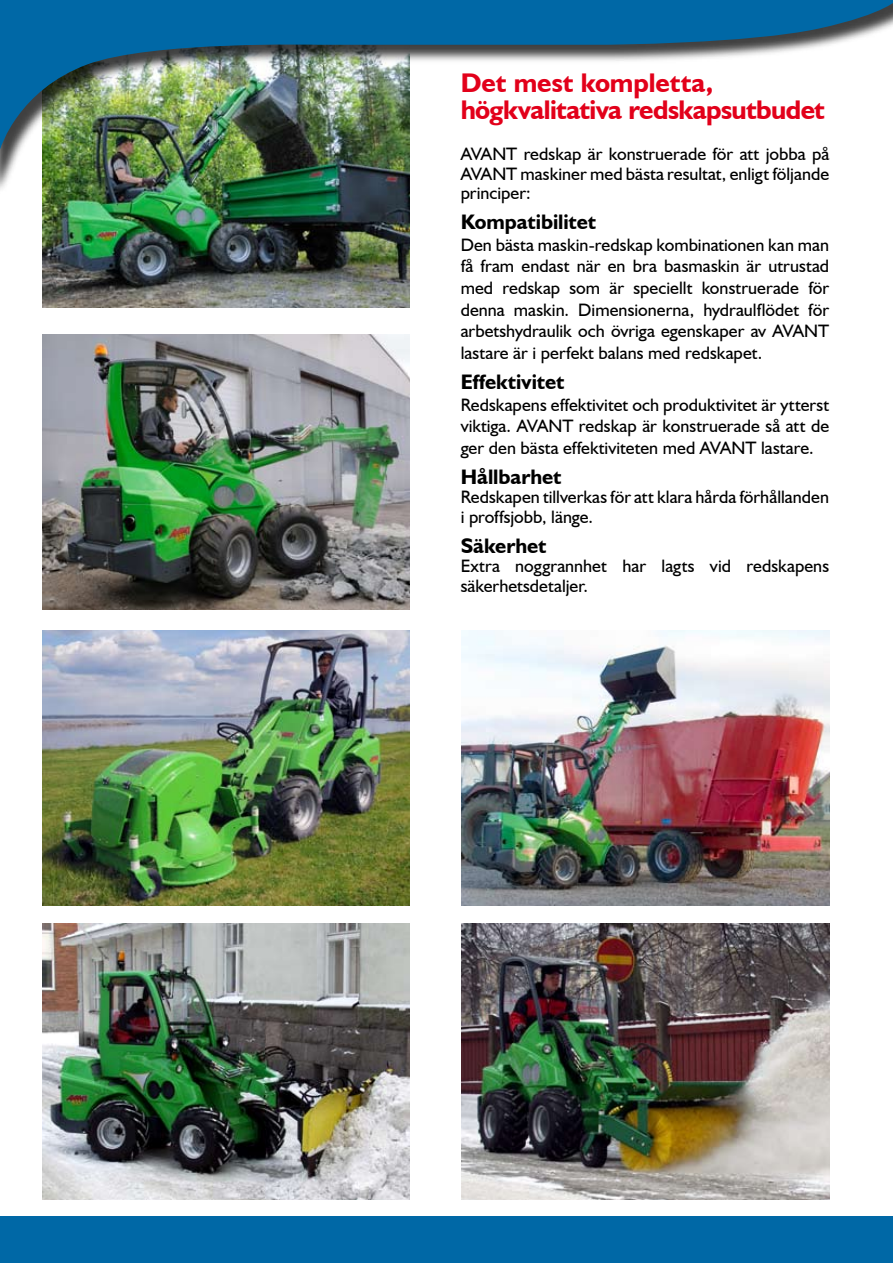
<style>
.page{position:relative;width:893px;height:1263px;background:#fff}
.page>*{position:absolute;margin:0;border:0;box-sizing:border-box;transform-origin:0 0}
.t1{font:700 27px/27px "Humanist 521 BT";letter-spacing:-.02em;color:#e2001a}
.t2{font:700 21px "Humanist 521 BT";letter-spacing:-.005em;color:#000}
.t3{font:18px/21.6px "Humanist 521 BT";letter-spacing:.005em;color:#000;text-align:justify}
</style>
<div class="page">
<img style="left:43px;top:195px;width:367px;height:112px">
<img style="left:43px;top:630px;width:367px;height:275px">
<img style="left:43px;top:334px;width:367px;height:275px">
<img style="left:43px;top:924px;width:367px;height:275px">
<img style="left:462px;top:630px;width:367px;height:276px">
<img style="left:462px;top:924px;width:367px;height:275px">
<div style="left:0;top:1216px;width:893px;height:47px;background:#0068a6"></div>
<div style="left:0;top:0;width:893px;height:195px;background:#000;opacity:.75"></div>
<img style="left:0;top:0;width:893px;height:178px">
<h1 class="t1" style="left:461px;top:69px;width:366px">Det mest kompletta, högkvalitativa redskapsutbudet</h1>
<p class="t3" style="left:461px;top:144px;width:370px;line-height:19.5px">AVANT redskap är konstruerade för att jobba på AVANT maskiner med bästa resultat, enligt följande principer:</p>
<p class="t2" style="left:461px;top:209px;width:137px">Kompatibilitet</p>
<p class="t3" style="left:461px;top:234px;width:370px">Den bästa maskin-redskap kombinationen kan man få fram endast när en bra basmaskin är utrustad med redskap som är speciellt konstruerade för denna maskin. Dimensionerna, hydraulflödet för arbetshydraulik och övriga egenskaper av AVANT lastare är i perfekt balans med redskapet.</p>
<p class="t2" style="left:461px;top:369px;width:105px">Effektivitet</p>
<p class="t3" style="left:461px;top:393px;width:370px">Redskapens effektivitet och produktivitet är ytterst viktiga. AVANT redskap är konstruerade så att de ger den bästa effektiviteten med AVANT lastare.</p>
<p class="t2" style="left:461px;top:463px;width:102px">Hållbarhet</p>
<p class="t3" style="left:461px;top:487px;width:370px;line-height:19.5px">Redskapen tillverkas för att klara hårda förhållanden i proffsjobb, länge.</p>
<p class="t2" style="left:461px;top:532px;width:87px">Säkerhet</p>
<p class="t3" style="left:461px;top:556px;width:370px;line-height:19.5px">Extra noggrannhet har lagts vid redskapens säkerhetsdetaljer.</p>
</div>
